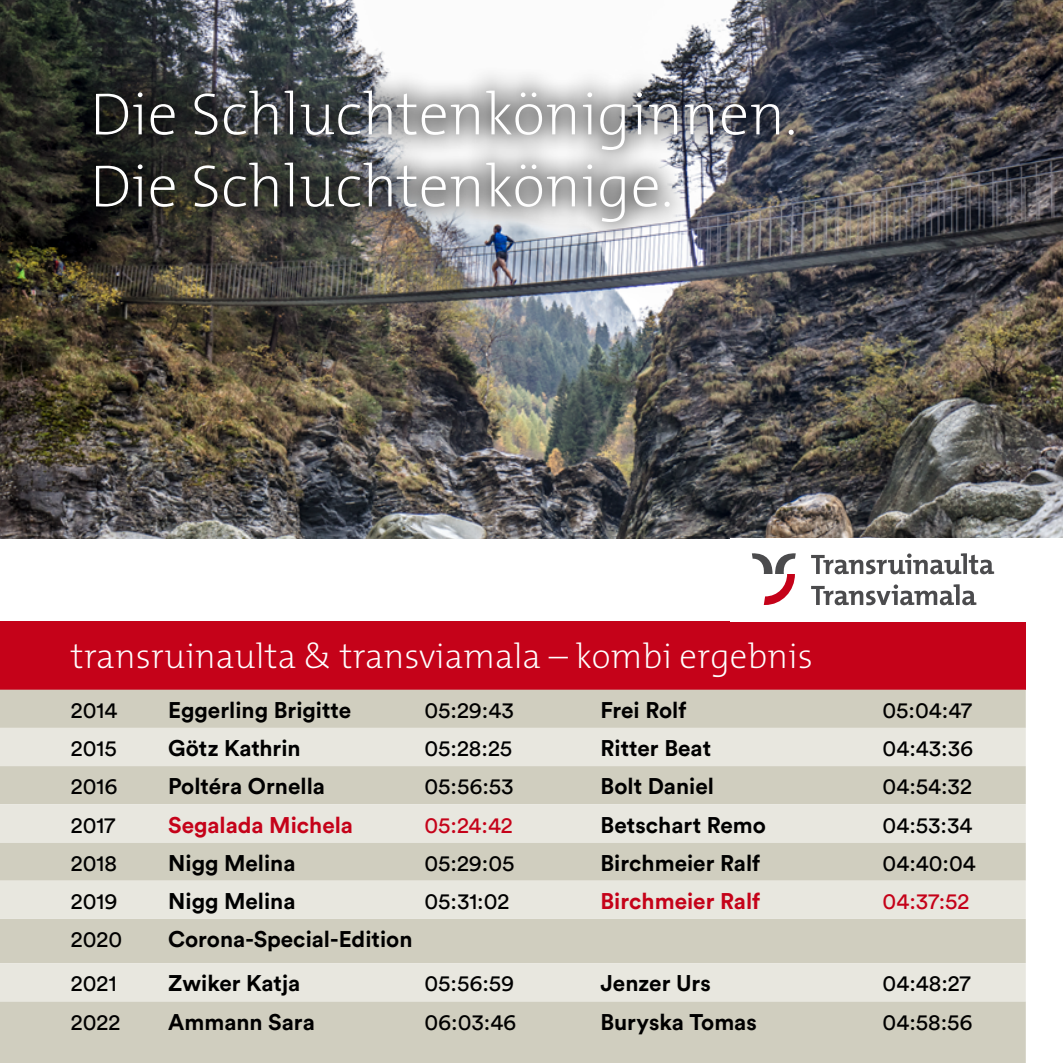
<style>
.page{position:relative;width:1063px;height:1063px;background:#fff}
.page>*{position:absolute;margin:0;border:0;box-sizing:border-box;transform-origin:0 0}
.t1{font:200 60px/72px "The Mix B2";color:#fff}
.t2{font:200 35px "The Mix B2";color:#fff}
.t3{font:700 22.5px "Circular Std";color:#000}
.t4{font:22.5px "Circular Std";color:#000}
.t5{font:700 22.5px "Circular Std";color:#c50219}
.t6{font:22.5px "Circular Std";color:#c50219}
</style>
<div class="page">
<img style="left:0;top:0;width:1063px;height:538px">
<div style="left:0;top:621px;width:1026px;height:69px;background:#c50219"></div>
<div style="left:0;top:690px;width:1026px;height:373px;background:#d0cebf"></div>
<svg style="left:0;top:728px;width:1026px;height:273px;background:#dddcd1"></svg>
<div style="left:70px;top:64px;width:748px;height:182px;background:#000;opacity:.75"></div>
<svg style="left:752px;top:553px;width:44px;height:52px"></svg>
<svg style="left:811px;top:553px;width:183px;height:21px"></svg>
<svg style="left:811px;top:584px;width:165px;height:21px"></svg>
<h1 class="t1" style="left:90px;top:81px;width:709px">Die Schluchtenköniginnen.<br>Die Schluchtenkönige.</h1>
<h2 class="t2" style="left:71px;top:639px;width:744px">transruinaulta &amp; transviamala – kombi ergebnis</h2>
<p class="t4" style="left:71px;top:696px;width:48px">2014</p>
<p class="t3" style="left:168px;top:695px;width:185px">Eggerling Brigitte</p>
<p class="t4" style="left:424px;top:696px;width:91px">05:29:43</p>
<p class="t3" style="left:601px;top:695px;width:87px">Frei Rolf</p>
<p class="t4" style="left:883px;top:696px;width:91px">05:04:47</p>
<p class="t4" style="left:71px;top:735px;width:47px">2015</p>
<p class="t3" style="left:168px;top:734px;width:134px">Götz Kathrin</p>
<p class="t4" style="left:424px;top:735px;width:89px">05:28:25</p>
<p class="t3" style="left:601px;top:734px;width:112px">Ritter Beat</p>
<p class="t4" style="left:883px;top:735px;width:92px">04:43:36</p>
<p class="t4" style="left:71px;top:773px;width:48px">2016</p>
<p class="t3" style="left:168px;top:772px;width:158px">Poltéra Ornella</p>
<p class="t4" style="left:424px;top:773px;width:91px">05:56:53</p>
<p class="t3" style="left:601px;top:772px;width:115px">Bolt Daniel</p>
<p class="t4" style="left:883px;top:773px;width:91px">04:54:32</p>
<p class="t4" style="left:71px;top:811px;width:46px">2017</p>
<p class="t5" style="left:168px;top:810px;width:186px">Segalada Michela</p>
<p class="t6" style="left:424px;top:811px;width:90px">05:24:42</p>
<p class="t3" style="left:601px;top:810px;width:167px">Betschart Remo</p>
<p class="t4" style="left:883px;top:811px;width:91px">04:53:34</p>
<p class="t4" style="left:71px;top:849px;width:48px">2018</p>
<p class="t3" style="left:168px;top:848px;width:129px">Nigg Melina</p>
<p class="t4" style="left:424px;top:849px;width:92px">05:29:05</p>
<p class="t3" style="left:601px;top:848px;width:161px">Birchmeier Ralf</p>
<p class="t4" style="left:883px;top:849px;width:95px">04:40:04</p>
<p class="t4" style="left:71px;top:887px;width:48px">2019</p>
<p class="t3" style="left:168px;top:886px;width:129px">Nigg Melina</p>
<p class="t4" style="left:424px;top:887px;width:87px">05:31:02</p>
<p class="t5" style="left:601px;top:886px;width:161px">Birchmeier Ralf</p>
<p class="t6" style="left:883px;top:887px;width:88px">04:37:52</p>
<p class="t4" style="left:71px;top:926px;width:53px">2020</p>
<p class="t3" style="left:168px;top:925px;width:246px">Corona-Special-Edition</p>
<p class="t4" style="left:71px;top:970px;width:47px">2021</p>
<p class="t3" style="left:168px;top:969px;width:134px">Zwiker Katja</p>
<p class="t4" style="left:424px;top:970px;width:91px">05:56:59</p>
<p class="t3" style="left:601px;top:969px;width:112px">Jenzer Urs</p>
<p class="t4" style="left:883px;top:970px;width:90px">04:48:27</p>
<p class="t4" style="left:71px;top:1008px;width:51px">2022</p>
<p class="t3" style="left:168px;top:1007px;width:148px">Ammann Sara</p>
<p class="t4" style="left:424px;top:1008px;width:93px">06:03:46</p>
<p class="t3" style="left:601px;top:1007px;width:158px">Buryska Tomas</p>
<p class="t4" style="left:883px;top:1008px;width:92px">04:58:56</p>
</div>
